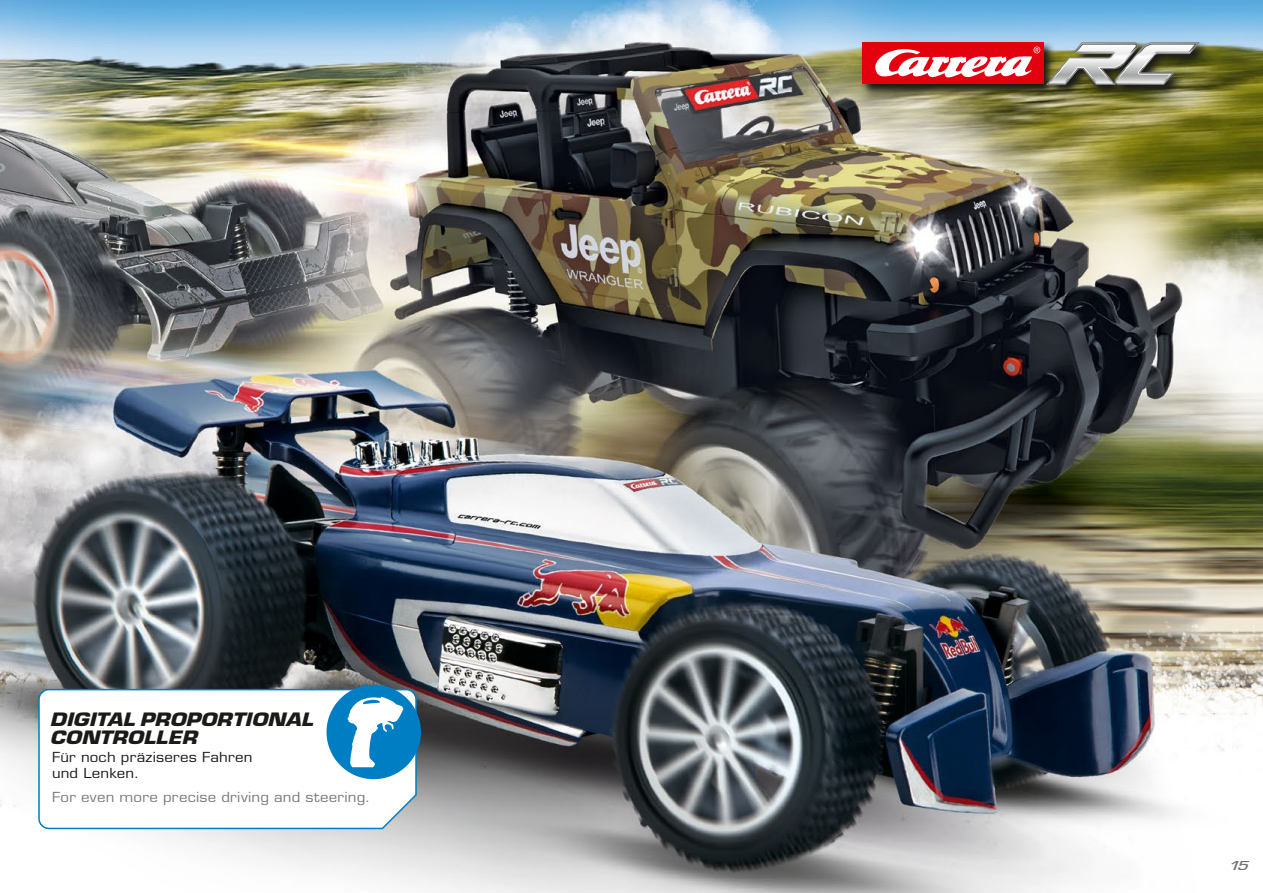
<style>
.page{position:relative;width:1263px;height:893px;background:#fff}
.page>*{position:absolute;margin:0;border:0;box-sizing:border-box;transform-origin:0 0}
.t1{font:italic 700 18px/18px "Eurostile LT Std";color:#1a1a18;scale:1.16 1}
.t2{font:13.5px "Eurostile LT Std";letter-spacing:.015em;color:#7b7b7a;scale:1.11 1}
.t3{font:13.5px/15.8px "Eurostile LT Std";letter-spacing:.015em;color:#1a1a18;scale:1.11 1}
.t4{font:italic 500 13.5px "Eurostile T";color:#6f6f6e;scale:1.33 1}
</style>
<div class="page">
<img style="left:0;top:0;width:1263px;height:893px">
<svg style="left:38px;top:688px;width:379px;height:142px"></svg>
<svg style="left:860px;top:40px;width:350px;height:57px;background:#6b6649"></svg>
<div style="left:863px;top:43px;width:181px;height:41px;background:#e3000f"></div>
<svg style="left:875px;top:46px;width:165px;height:32px"></svg>
<svg style="left:1046px;top:42px;width:153px;height:43px;background:#999b8a"></svg>
<div style="left:326px;top:685px;width:95px;height:94px;background:#007ec3;border-radius:50%"></div>
<svg style="left:347px;top:697px;width:56px;height:70px"></svg>
<h1 class="t1" style="left:50px;top:711px;width:228px">DIGITAL PROPORTIONAL<br>CONTROLLER</h1>
<p class="t3" style="left:52px;top:749px;width:182px">Für noch präziseres Fahren und Lenken.</p>
<p class="t2" style="left:52px;top:789px;width:288px">For even more precise driving and steering.</p>
<p class="t4" style="left:1227px;top:857px;width:21px">15</p>
</div>
